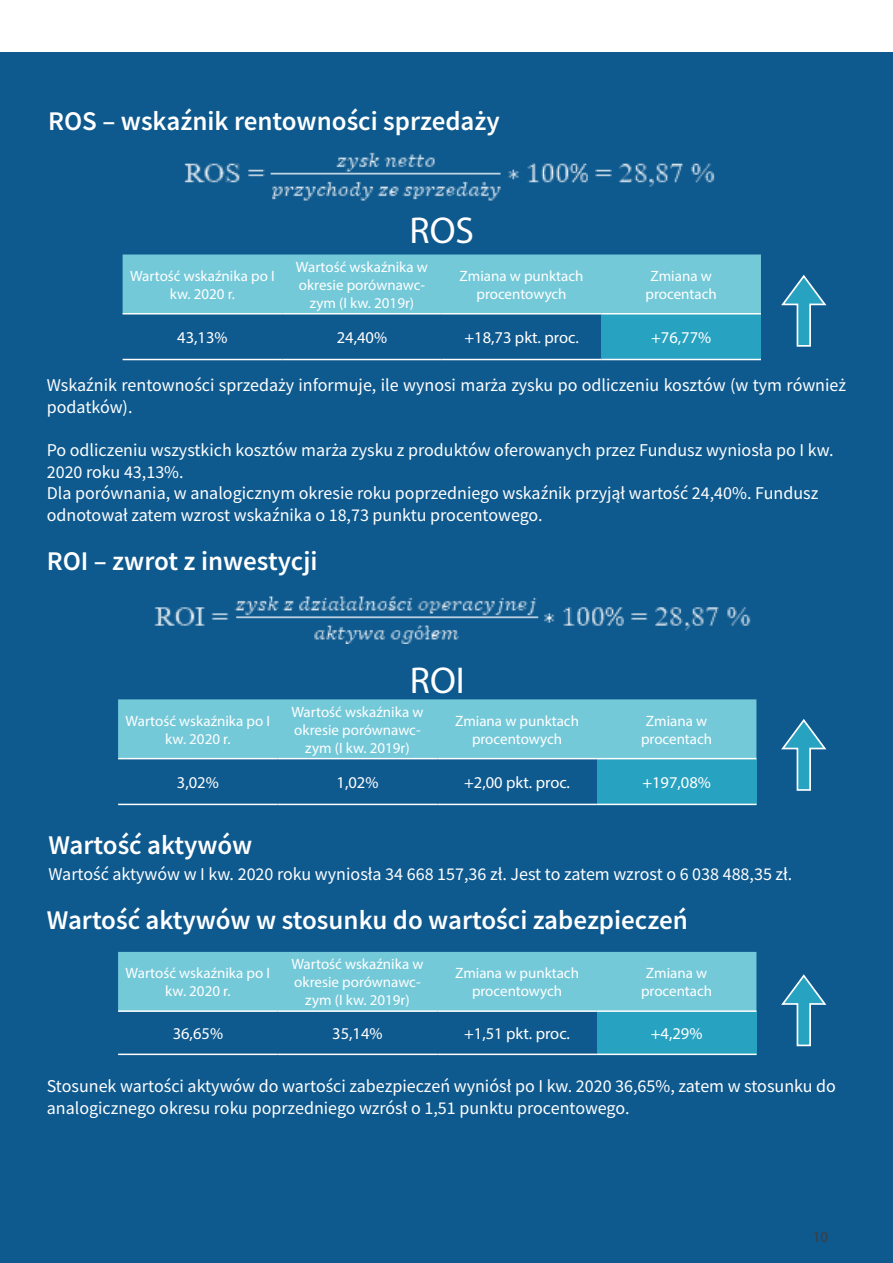
<style>
.page{position:relative;width:893px;height:1263px;background:#fff}
.page>*{position:absolute;margin:0;border:0;box-sizing:border-box;transform-origin:0 0}
.Text_3{font:37.5px "Myriad Pro";color:#fff}
.Text_3-2{font:600 27px "Source Sans Pro";color:#fff}
.Text_3-3{font:18px/21.6px "Source Sans Pro";color:#fff}
.Text_3-4{font:16.5px "Myriad Pro";color:#fff}
.Text_3-5{font:15px/18px "Myriad Pro";color:#fff;text-align:center}
.t1{font:15px "Myriad Pro";color:#3e3e3f}
</style>
<div class="page">
<div style="left:0;top:52px;width:893px;height:1211px;background:#0e598e"></div>
<svg style="left:781px;top:274px;width:46px;height:73px"></svg>
<div style="left:123px;top:254px;width:638px;height:59px;background:#74c9d9"></div>
<div style="left:601px;top:314px;width:160px;height:45px;background:#28a2c1"></div>
<hr style="left:123px;top:313px;width:159px;height:1px;background:#fff">
<hr style="left:282px;top:313px;width:160px;height:1px;background:#fff">
<hr style="left:442px;top:313px;width:159px;height:1px;background:#fff">
<hr style="left:601px;top:313px;width:160px;height:1px;background:#fff">
<hr style="left:123px;top:359px;width:159px;height:1px;background:#fff">
<hr style="left:282px;top:359px;width:160px;height:1px;background:#fff">
<hr style="left:442px;top:359px;width:159px;height:1px;background:#fff">
<hr style="left:601px;top:359px;width:160px;height:1px;background:#fff">
<div style="left:118px;top:699px;width:638px;height:59px;background:#74c9d9"></div>
<div style="left:597px;top:759px;width:159px;height:45px;background:#28a2c1"></div>
<hr style="left:118px;top:758px;width:160px;height:1px;background:#fff">
<hr style="left:278px;top:758px;width:159px;height:1px;background:#fff">
<hr style="left:437px;top:758px;width:160px;height:1px;background:#fff">
<hr style="left:597px;top:758px;width:159px;height:1px;background:#fff">
<hr style="left:118px;top:804px;width:160px;height:1px;background:#fff">
<hr style="left:278px;top:804px;width:159px;height:1px;background:#fff">
<hr style="left:437px;top:804px;width:160px;height:1px;background:#fff">
<hr style="left:597px;top:804px;width:159px;height:1px;background:#fff">
<div style="left:118px;top:952px;width:638px;height:58px;background:#74c9d9"></div>
<div style="left:597px;top:1011px;width:159px;height:43px;background:#28a2c1"></div>
<hr style="left:118px;top:1010px;width:160px;height:2px;background:#fff">
<hr style="left:278px;top:1010px;width:159px;height:2px;background:#fff">
<hr style="left:437px;top:1010px;width:160px;height:2px;background:#fff">
<hr style="left:597px;top:1010px;width:159px;height:2px;background:#fff">
<hr style="left:118px;top:1053px;width:160px;height:2px;background:#fff">
<hr style="left:278px;top:1053px;width:159px;height:2px;background:#fff">
<hr style="left:437px;top:1053px;width:160px;height:2px;background:#fff">
<hr style="left:597px;top:1053px;width:159px;height:2px;background:#fff">
<svg style="left:781px;top:719px;width:46px;height:72px"></svg>
<svg style="left:781px;top:974px;width:46px;height:73px"></svg>
<img style="left:154px;top:596px;width:597px;height:48px">
<img style="left:184px;top:152px;width:531px;height:49px">
<p class="Text_3-2" style="left:48px;top:104px;width:453px">ROS – wskaźnik rentowności sprzedaży</p>
<p class="Text_3" style="left:409px;top:207px;width:66px">ROS</p>
<p class="Text_3-5" style="left:130px;top:266px;width:146px">Wartość wskaźnika po I kw. 2020 r.</p>
<p class="Text_3-5" style="left:296px;top:257px;width:134px">Wartość wskaźnika w okresie porównawc&shy;zym (I kw. 2019r)</p>
<p class="Text_3-5" style="left:460px;top:266px;width:125px">Zmiana w punktach procentowych</p>
<p class="Text_3-5" style="left:650px;top:266px;width:63px">Zmiana w</p>
<p class="Text_3-5" style="left:645px;top:284px;width:73px">procentach</p>
<p class="Text_3-4" style="left:177px;top:327px;width:52px">43,13%</p>
<p class="Text_3-4" style="left:337px;top:327px;width:52px">24,40%</p>
<p class="Text_3-4" style="left:464px;top:327px;width:116px">+18,73 pkt. proc.</p>
<p class="Text_3-4" style="left:651px;top:327px;width:62px">+76,77%</p>
<p class="Text_3-3" style="left:47px;top:374px;width:801px">Wskaźnik rentowności sprzedaży informuje, ile wynosi marża zysku po odliczeniu kosztów (w tym również podatków).</p>
<p class="Text_3-3" style="left:47px;top:439px;width:788px">Po odliczeniu wszystkich kosztów marża zysku z produktów oferowanych przez Fundusz wyniosła po I kw.<br>2020 roku 43,13%.</p>
<p class="Text_3-3" style="left:47px;top:482px;width:773px">Dla porównania, w analogicznym okresie roku poprzedniego wskaźnik przyjął wartość 24,40%. Fundusz odnotował zatem wzrost wskaźnika o 18,73 punktu procentowego.</p>
<p class="Text_3-2" style="left:47px;top:543px;width:272px">ROI – zwrot z inwestycji</p>
<p class="Text_3" style="left:410px;top:658px;width:57px">ROI</p>
<p class="Text_3-5" style="left:126px;top:711px;width:146px">Wartość wskaźnika po I kw. 2020 r.</p>
<p class="Text_3-5" style="left:291px;top:702px;width:134px">Wartość wskaźnika w okresie porównawc&shy;zym (I kw. 2019r)</p>
<p class="Text_3-5" style="left:455px;top:711px;width:125px">Zmiana w punktach procentowych</p>
<p class="Text_3-5" style="left:646px;top:711px;width:63px">Zmiana w</p>
<p class="Text_3-5" style="left:641px;top:729px;width:73px">procentach</p>
<p class="Text_3-4" style="left:177px;top:772px;width:43px">3,02%</p>
<p class="Text_3-4" style="left:337px;top:772px;width:43px">1,02%</p>
<p class="Text_3-4" style="left:464px;top:772px;width:107px">+2,00 pkt. proc.</p>
<p class="Text_3-4" style="left:642px;top:772px;width:70px">+197,08%</p>
<p class="Text_3-2" style="left:48px;top:827px;width:206px">Wartość aktywów</p>
<p class="Text_3-3" style="left:48px;top:863px;width:745px">Wartość aktywów w I kw. 2020 roku wyniosła 34 668 157,36 zł. Jest to zatem wzrost o 6 038 488,35 zł.</p>
<p class="Text_3-2" style="left:47px;top:903px;width:643px">Wartość aktywów w stosunku do wartości zabezpieczeń</p>
<p class="Text_3-5" style="left:126px;top:964px;width:146px">Wartość wskaźnika po I kw. 2020 r.</p>
<p class="Text_3-5" style="left:291px;top:955px;width:134px">Wartość wskaźnika w okresie porównawc&shy;zym (I kw. 2019r)</p>
<p class="Text_3-5" style="left:455px;top:964px;width:125px">Zmiana w punktach procentowych</p>
<p class="Text_3-5" style="left:646px;top:964px;width:63px">Zmiana w</p>
<p class="Text_3-5" style="left:641px;top:982px;width:73px">procentach</p>
<p class="Text_3-4" style="left:173px;top:1023px;width:52px">36,65%</p>
<p class="Text_3-4" style="left:332px;top:1023px;width:52px">35,14%</p>
<p class="Text_3-4" style="left:464px;top:1023px;width:107px">+1,51 pkt. proc.</p>
<p class="Text_3-4" style="left:651px;top:1023px;width:53px">+4,29%</p>
<p class="Text_3-3" style="left:47px;top:1075px;width:791px">Stosunek wartości aktywów do wartości zabezpieczeń wyniósł po I kw. 2020 36,65%, zatem w stosunku do analogicznego okresu roku poprzedniego wzrósł o 1,51 punktu procentowego.</p>
<p class="t1" style="left:813px;top:1227px;width:17px">10</p>
</div>
